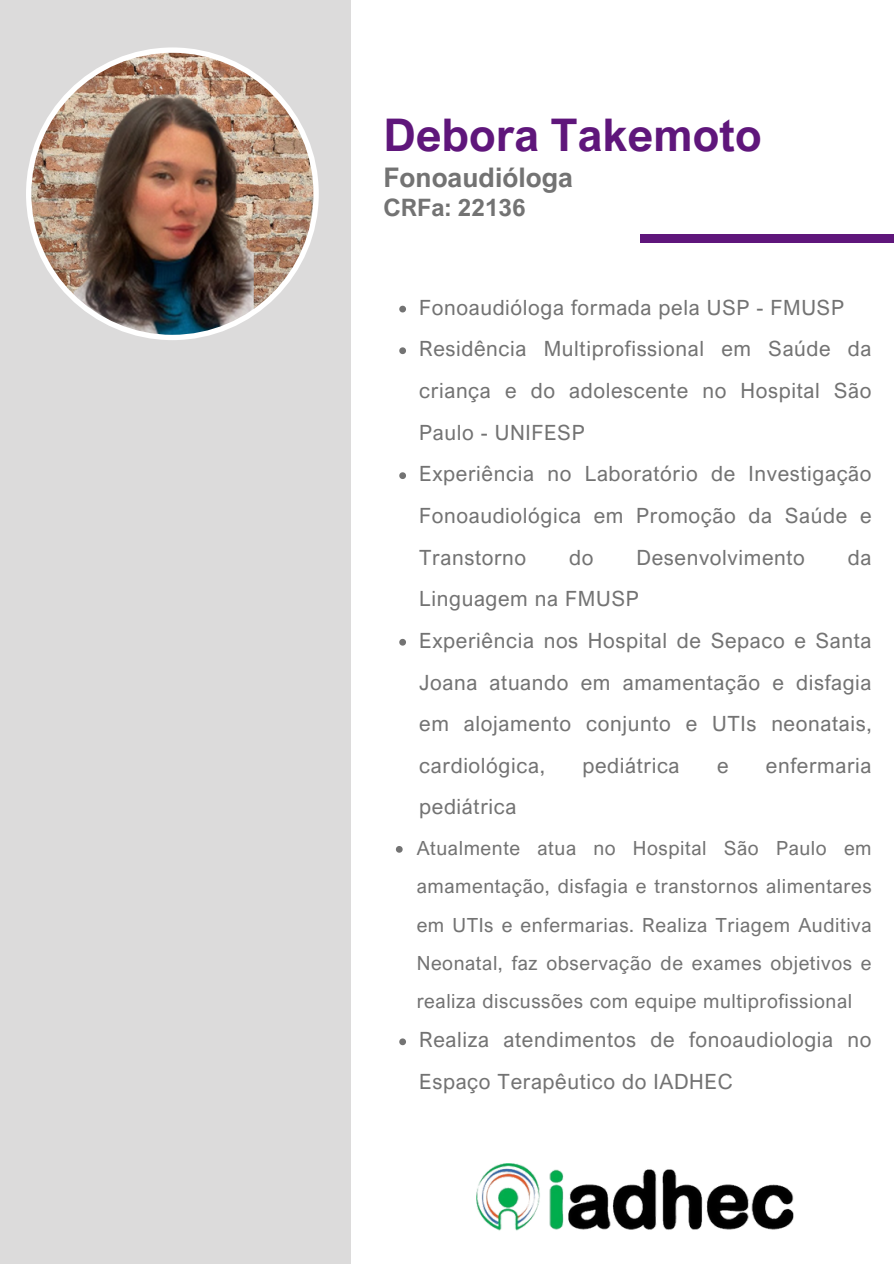
<style>
.page{position:relative;width:894px;height:1264px;background:#fff}
.page>*{position:absolute;margin:0;border:0;box-sizing:border-box;transform-origin:0 0}
.t1{font:700 45px "Arial Nova";color:#5f167b}
.t2{font:700 27px "Arial Nova";color:#737373}
.t3{font:700 24px "Arial Nova";color:#737373}
.t4{font:21px/41.7px "Arial Nova";letter-spacing:.03em;color:#737373;text-align:justify}
.t5{font:19.5px/38.2px "Arial Nova";letter-spacing:.03em;color:#737373;text-align:justify}
</style>
<div class="page">
<div style="left:0;top:0;width:350px;height:1263px;background:#dcdbdb"></div>
<div style="left:640px;top:235px;width:253px;height:8px;background:#5f167b"></div>
<img style="left:26px;top:47px;width:293px;height:293px">
<img style="left:476px;top:1163px;width:318px;height:68px">
<svg style="left:399px;top:306px;width:7px;height:6px"></svg>
<svg style="left:399px;top:347px;width:7px;height:7px"></svg>
<svg style="left:399px;top:472px;width:7px;height:7px"></svg>
<svg style="left:399px;top:639px;width:7px;height:6px"></svg>
<svg style="left:396px;top:846px;width:6px;height:6px"></svg>
<svg style="left:399px;top:1038px;width:7px;height:7px"></svg>
<p class="t1" style="left:383px;top:107px;width:379px">Debora Takemoto</p>
<p class="t2" style="left:383px;top:160px;width:191px">Fonoaudióloga</p>
<p class="t3" style="left:383px;top:193px;width:144px">CRFa: 22136</p>
<h2 class="t4" style="left:419px;top:286px;width:426px">Fonoaudióloga formada pela USP - FMUSP</h2>
<p class="t4" style="left:419px;top:327px;width:454px">Residência Multiprofissional em Saúde da criança e do adolescente no Hospital São Paulo - UNIFESP</p>
<p class="t4" style="left:419px;top:452px;width:453px">Experiência no Laboratório de Investigação Fonoaudiológica em Promoção da Saúde e Transtorno</p>
<p class="t4" style="left:569px;top:536px;width:26px">do</p>
<p class="t4" style="left:636px;top:536px;width:170px">Desenvolvimento</p>
<p class="t4" style="left:847px;top:536px;width:25px">da</p>
<p class="t4" style="left:419px;top:577px;width:221px">Linguagem na FMUSP</p>
<p class="t4" style="left:419px;top:619px;width:453px">Experiência nos Hospital de Sepaco e Santa Joana atuando em amamentação e disfagia em alojamento conjunto e UTIs neonatais, cardiológica,</p>
<p class="t4" style="left:582px;top:744px;width:99px">pediátrica</p>
<p class="t4" style="left:716px;top:744px;width:13px">e</p>
<p class="t4" style="left:765px;top:744px;width:107px">enfermaria</p>
<p class="t4" style="left:419px;top:785px;width:99px">pediátrica</p>
<p class="t5" style="left:416px;top:828px;width:456px">Atualmente atua no Hospital São Paulo em amamentação, disfagia e transtornos alimentares em UTIs e enfermarias. Realiza Triagem Auditiva Neonatal, faz observação de exames objetivos e realiza discussões com equipe multiprofissional</p>
<p class="t4" style="left:419px;top:1018px;width:454px">Realiza atendimentos de fonoaudiologia no<br>Espaço Terapêutico do IADHEC</p>
</div>
